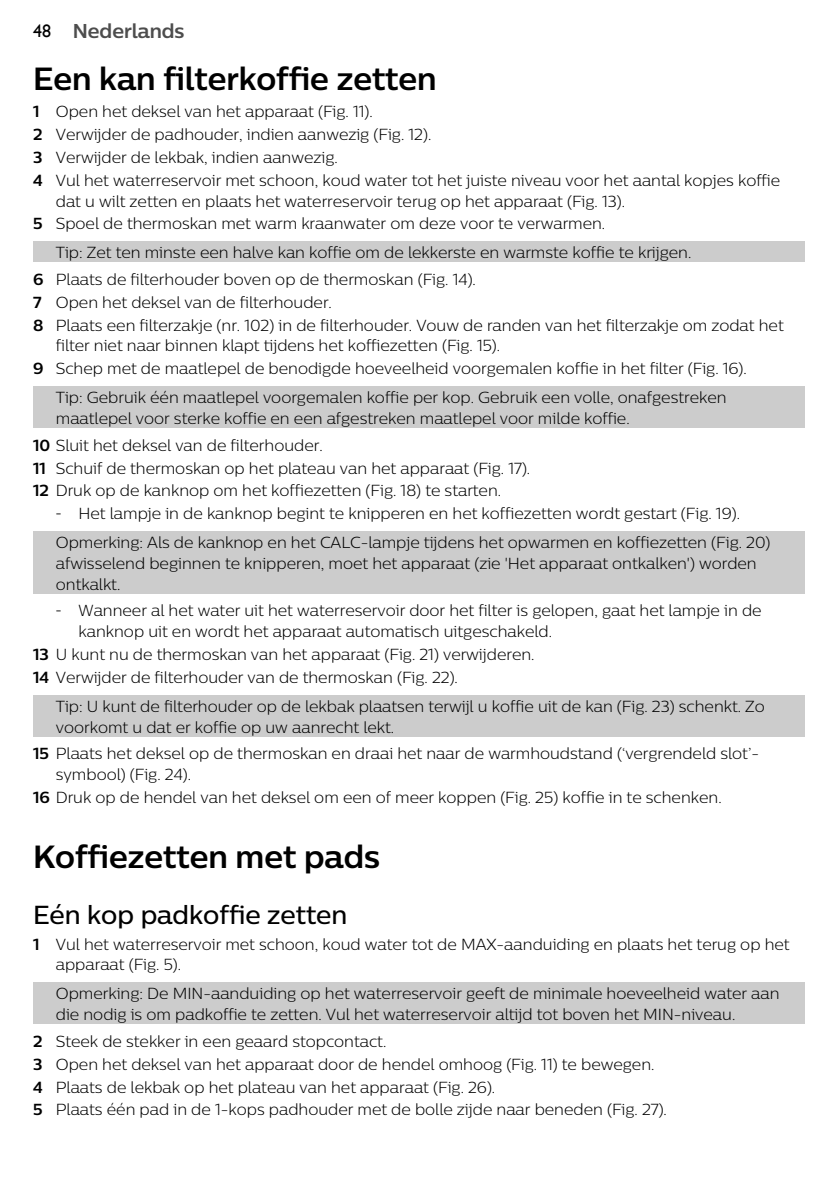
<style>
.page{position:relative;width:837px;height:1193px;background:#fff}
.page>*{position:absolute;margin:0;border:0;box-sizing:border-box;transform-origin:0 0}
.t1{font:700 32px "Centrale Sans";color:#000}
.t2{font:500 26px "Centrale Sans";color:#000}
.t3{font:700 20px "Centrale Sans";color:#4d4d4d}
.t4{font:300 16px/22.8px "Centrale Sans";color:#000}
.s1{font-family:"Gill Sans WGL";font-weight:400;font-size:18px;color:#000}
.s2{font-weight:700}
.s3{font-family:"Gill Sans Alt One WGL Light";font-weight:400;font-size:18px}
</style>
<div class="page">
<div style="left:33px;top:241px;width:771px;height:21px;background:#ccc"></div>
<div style="left:33px;top:386px;width:771px;height:42px;background:#ccc"></div>
<div style="left:33px;top:531px;width:771px;height:62px;background:#ccc"></div>
<div style="left:33px;top:694px;width:771px;height:42px;background:#ccc"></div>
<div style="left:33px;top:982px;width:771px;height:41px;background:#ccc"></div>
<p class="t3" style="left:33px;top:18px;width:153px"><span class="s1">48</span> Nederlands</p>
<h1 class="t1" style="left:33px;top:59px;width:405px">Een kan filterkoffie zetten</h1>
<p class="t4" style="left:33px;top:100px;width:748px"><span class="s2">1</span> Open het deksel van het apparaat (Fig. 11).<br><span class="s2">2</span> Verwijder de padhouder, indien aanwezig (Fig. 12).<br><span class="s2">3</span> Verwijder de lekbak, indien aanwezig.<br><span class="s2">4</span> Vul het waterreservoir met schoon, koud water tot het juiste niveau voor het aantal kopjes koffie</p>
<p class="t4" style="left:33px;top:189px;width:593px;text-indent:23px">dat u wilt zetten en plaats het waterreservoir terug op het apparaat (Fig. 13).<br><span class="s2">5</span> Spoel de thermoskan met warm kraanwater om deze voor te verwarmen.</p>
<p class="t4" style="left:33px;top:239px;width:659px;line-height:26.8px;text-indent:23px">Tip: Zet ten minste een halve kan koffie om de lekkerste en warmste koffie te krijgen.<br><span class="s2">6</span> Plaats de filterhouder boven op de thermoskan (Fig. 14).</p>
<p class="t4" style="left:33px;top:290px;width:752px"><span class="s2">7</span> Open het deksel van de filterhouder.<br><span class="s2">8</span> Plaats een filterzakje (nr. 102) in de filterhouder. Vouw de randen van het filterzakje om zodat het</p>
<p class="t4" style="left:33px;top:334px;width:715px;text-indent:23px">filter niet naar binnen klapt tijdens het koffiezetten (Fig. 15).<br><span class="s2">9</span> Schep met de maatlepel de benodigde hoeveelheid voorgemalen koffie in het filter (Fig. 16).</p>
<p class="t4" style="left:56px;top:386px;width:672px;line-height:20.8px">Tip: Gebruik één maatlepel voorgemalen koffie per kop. Gebruik een volle, onafgestreken maatlepel voor sterke koffie en een afgestreken maatlepel voor milde koffie.</p>
<p class="t4" style="left:33px;top:433px;width:498px"><span class="s2">10</span> Sluit het deksel van de filterhouder.<br><span class="s2">11</span> Schuif de thermoskan op het plateau van het apparaat (Fig. 17).<br><span class="s2">12</span> Druk op de kanknop om het koffiezetten (Fig. 18) te starten.</p>
<p class="t4" style="left:56px;top:498px;width:716px;line-height:28.8px"><span class="s3">-</span> Het lampje in de kanknop begint te knipperen en het koffiezetten wordt gestart (Fig. 19).<br>Opmerking: Als de kanknop en het CALC-lampje tijdens het opwarmen en koffiezetten (Fig. 20)</p>
<p class="t4" style="left:56px;top:552px;width:702px;line-height:20.8px">afwisselend beginnen te knipperen, moet het apparaat (zie 'Het apparaat ontkalken') worden ontkalkt.</p>
<p class="t4" style="left:78px;top:600px;width:684px;line-height:20.8px;text-indent:-23px"><span class="s3">-</span> Wanneer al het water uit het waterreservoir door het filter is gelopen, gaat het lampje in de kanknop uit en wordt het apparaat automatisch uitgeschakeld.</p>
<p class="t4" style="left:33px;top:642px;width:503px"><span class="s2">13</span> U kunt nu de thermoskan van het apparaat (Fig. 21) verwijderen.<br><span class="s2">14</span> Verwijder de filterhouder van de thermoskan (Fig. 22).</p>
<p class="t4" style="left:56px;top:695px;width:710px;line-height:20.8px">Tip: U kunt de filterhouder op de lekbak plaatsen terwijl u koffie uit de kan (Fig. 23) schenkt. Zo voorkomt u dat er koffie op uw aanrecht lekt.</p>
<p class="t4" style="left:56px;top:742px;width:704px;line-height:20.8px;text-indent:-23px"><span class="s2">15</span> Plaats het deksel op de thermoskan en draai het naar de warmhoudstand (‘vergrendeld slot’- symbool) (Fig. 24).</p>
<p class="t4" style="left:33px;top:785px;width:690px"><span class="s2">16</span> Druk op de hendel van het deksel om een of meer koppen (Fig. 25) koffie in te schenken.</p>
<h1 class="t1" style="left:33px;top:836px;width:348px">Koffiezetten met pads</h1>
<h2 class="t2" style="left:33px;top:898px;width:316px">Eén kop padkoffie zetten</h2>
<p class="t4" style="left:56px;top:933px;width:735px;line-height:20.8px;text-indent:-23px"><span class="s2">1</span> Vul het waterreservoir met schoon, koud water tot de MAX-aanduiding en plaats het terug op het apparaat (Fig. 5).</p>
<p class="t4" style="left:56px;top:982px;width:725px;line-height:20.8px">Opmerking: De MIN-aanduiding op het waterreservoir geeft de minimale hoeveelheid water aan die nodig is om padkoffie te zetten. Vul het waterreservoir altijd tot boven het MIN-niveau.</p>
<p class="t4" style="left:33px;top:1029px;width:635px"><span class="s2">2</span> Steek de stekker in een geaard stopcontact.<br><span class="s2">3</span> Open het deksel van het apparaat door de hendel omhoog (Fig. 11) te bewegen.<br><span class="s2">4</span> Plaats de lekbak op het plateau van het apparaat (Fig. 26).<br><span class="s2">5</span> Plaats één pad in de 1-kops padhouder met de bolle zijde naar beneden (Fig. 27).</p>
</div>
